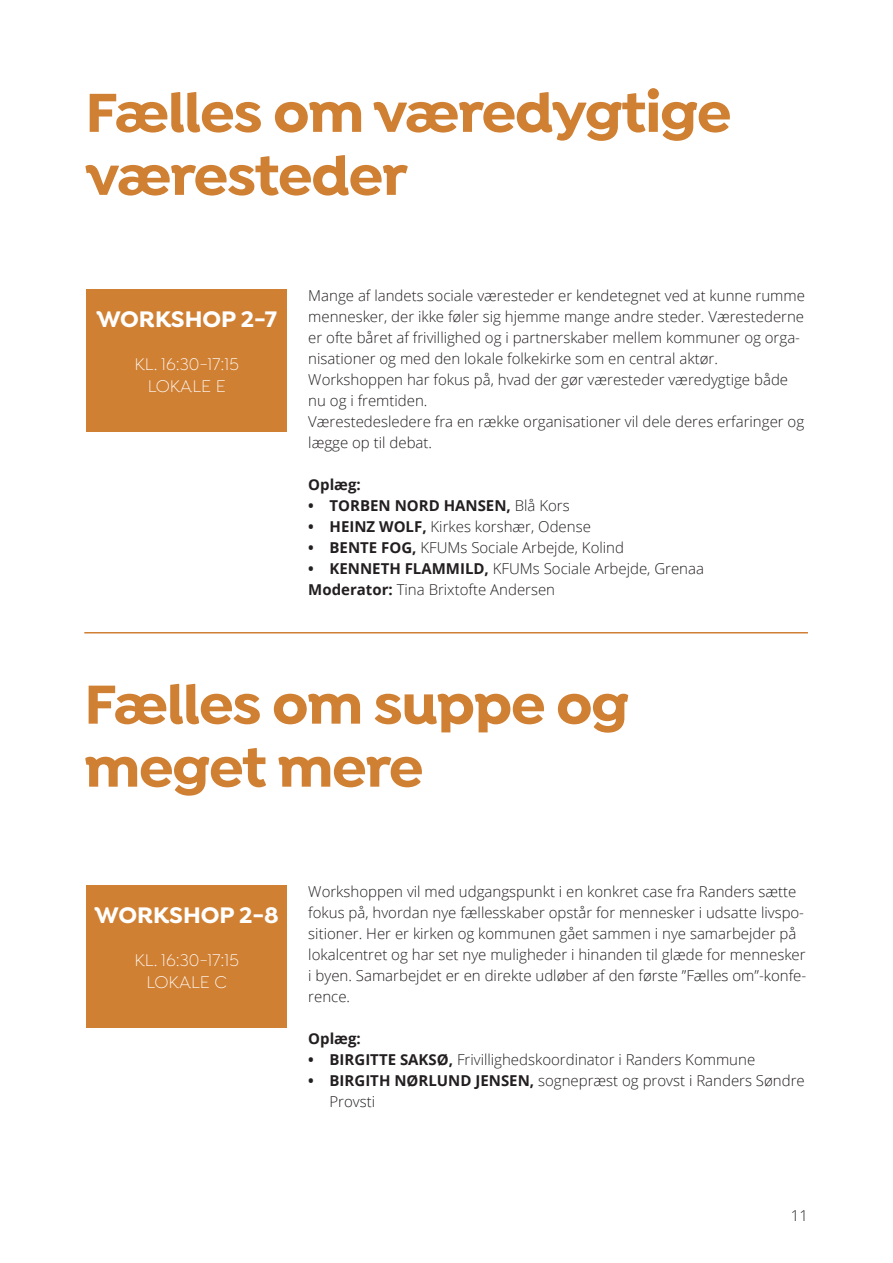
<style>
.page{position:relative;width:893px;height:1263px;background:#fff}
.page>*{position:absolute;margin:0;border:0;box-sizing:border-box;transform-origin:0 0}
.t1{font:700 58.5px/63px "Isidora";letter-spacing:-.02em;color:#d08033}
.t2{font:700 24px "Isidora";color:#fff}
.t3{font:300 18px/21.6px "Isidora";color:#fff;text-align:center}
.t4{font:300 15px/21px "Open Sans";color:#231f20}
.t5{font:700 15px "Open Sans";color:#231f20}
.s1{font-weight:300}
.s2{font-weight:700}
</style>
<div class="page">
<div style="left:86px;top:289px;width:201px;height:143px;background:#d08033"></div>
<div style="left:86px;top:885px;width:201px;height:143px;background:#d08033"></div>
<hr style="left:84px;top:632px;width:724px;height:1px;background:#d08033">
<h1 class="t1" style="left:85px;top:83px;width:648px">Fælles om væredygtige væresteder</h1>
<h2 class="t2" style="left:96px;top:304px;width:182px">WORKSHOP 2-7</h2>
<p class="t3" style="left:135px;top:355px;width:106px">KL. 16:30-17:15<br>LOKALE E</p>
<p class="t4" style="left:308px;top:284px;width:498px">Mange af landets sociale væresteder er kendetegnet ved at kunne rumme mennesker, der ikke føler sig hjemme mange andre steder. Værestederne er ofte båret af frivillighed og i partnerskaber mellem kommuner og orga&shy;nisationer og med den lokale folkekirke som en central aktør.<br>Workshoppen har fokus på, hvad der gør væresteder væredygtige både nu og i fremtiden.<br>Værestedesledere fra en række organisationer vil dele deres erfaringer og lægge op til debat.</p>
<p class="t5" style="left:308px;top:474px;width:54px">Oplæg:</p>
<p class="t5" style="left:308px;top:495px;width:263px">• TORBEN NORD HANSEN, <span class="s1">Blå Kors</span></p>
<p class="t4" style="left:308px;top:515px;width:284px"><span class="s2">• HEINZ WOLF,</span> Kirkes korshær, Odense</p>
<p class="t4" style="left:308px;top:536px;width:317px"><span class="s2">• BENTE FOG,</span> KFUMs Sociale Arbejde, Kolind</p>
<p class="t4" style="left:308px;top:557px;width:397px"><span class="s2">• KENNETH FLAMMILD,</span> KFUMs Sociale Arbejde, Grenaa<br><span class="s2">Moderator:</span> Tina Brixtofte Andersen</p>
<h1 class="t1" style="left:84px;top:675px;width:546px">Fælles om suppe og meget mere</h1>
<h2 class="t2" style="left:95px;top:900px;width:186px">WORKSHOP 2-8</h2>
<p class="t3" style="left:135px;top:951px;width:106px">KL. 16:30-17:15<br>LOKALE C</p>
<p class="t4" style="left:308px;top:880px;width:499px">Workshoppen vil med udgangspunkt i en konkret case fra Randers sætte fokus på, hvordan nye fællesskaber opstår for mennesker i udsatte livspo&shy;sitioner. Her er kirken og kommunen gået sammen i nye samarbejder på lokalcentret og har set nye muligheder i hinanden til glæde for mennesker i byen. Samarbejdet er en direkte udløber af den første ”Fælles om”-konfe&shy;rence.</p>
<p class="t5" style="left:308px;top:1028px;width:54px">Oplæg:</p>
<p class="t4" style="left:308px;top:1048px;width:448px"><span class="s2">• BIRGITTE SAKSØ,</span> Frivillighedskoordinator i Randers Kommune</p>
<p class="t4" style="left:330px;top:1069px;width:477px;text-indent:-21px"><span class="s2">• BIRGITH NØRLUND JENSEN,</span> sognepræst og provst i Randers Søndre<br>Provsti</p>
<p class="t4" style="left:791px;top:1205px;width:19px">11</p>
</div>
